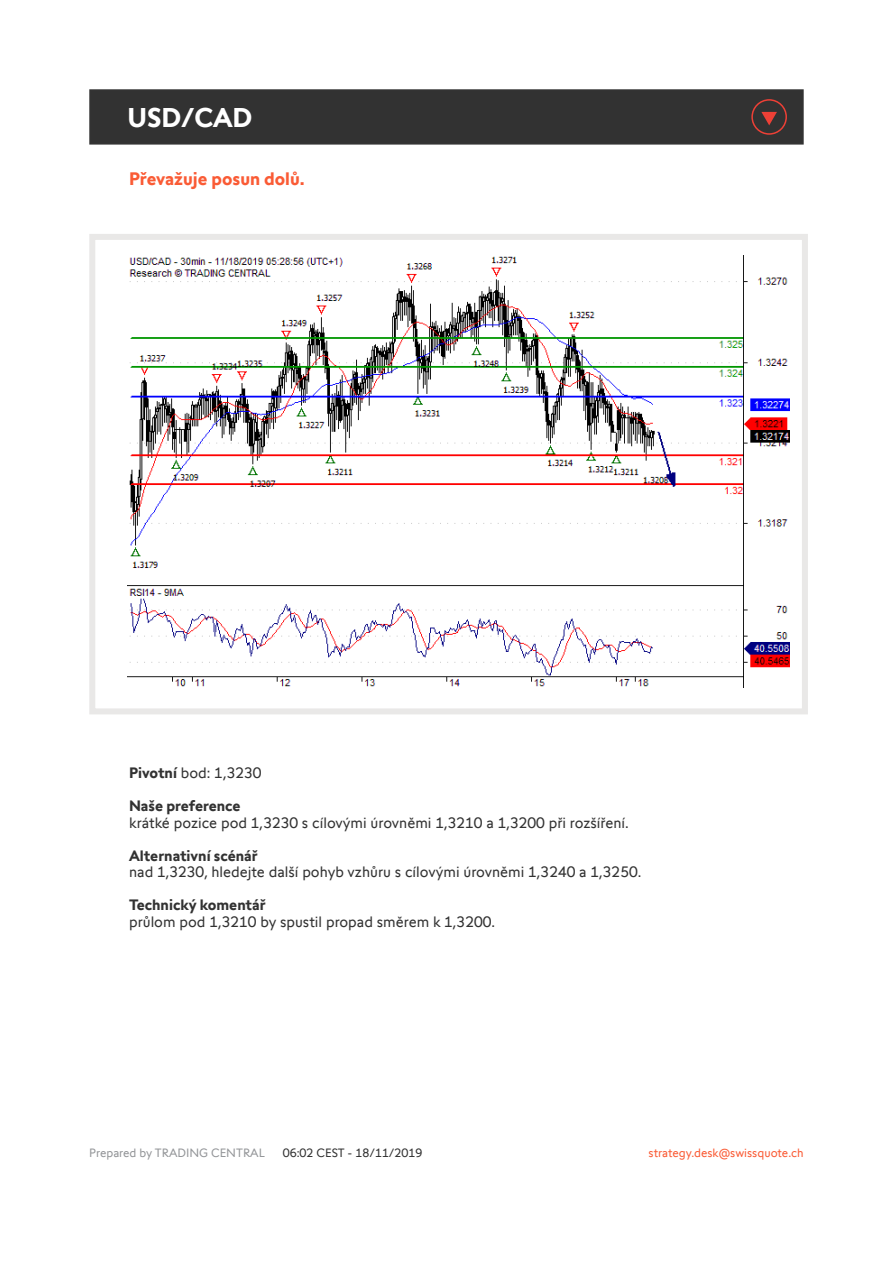
<style>
.page{position:relative;width:893px;height:1263px;background:#fff}
.page>*{position:absolute;margin:0;border:0;box-sizing:border-box;transform-origin:0 0}
.t1{font:700 27px "Swissquote CT";color:#fff}
.t2{font:700 18px "Swissquote CT";color:#fa5b35}
.t3{font:15px "Swissquote CT";color:#323232}
.t4{font:700 15px "Swissquote CT";color:#323232}
.t5{font:12px "Swissquote CT";color:#fa5b35}
.t6{font:12px "Swissquote CT";color:#939598}
.t7{font:12px "Swissquote CT";color:#323232}
.s1{font-weight:700}
</style>
<div class="page">
<div style="left:89px;top:234px;width:719px;height:480px;border:6px solid #e9e8e7"></div>
<div style="left:89px;top:89px;width:715px;height:56px;background:#323232;border:2px solid #323232"></div>
<img style="left:128px;top:255px;width:661px;height:432px">
<svg style="left:751px;top:99px;width:36px;height:36px"></svg>
<h1 class="t1" style="left:128px;top:101px;width:126px">USD/CAD</h1>
<p class="t2" style="left:129px;top:168px;width:177px">Převažuje posun dolů.</p>
<p class="t3" style="left:129px;top:764px;width:134px"><span class="s1">Pivotní</span> bod: 1,3230</p>
<p class="t4" style="left:129px;top:797px;width:113px">Naše preference</p>
<p class="t3" style="left:129px;top:814px;width:501px">krátké pozice pod 1,3230 s cílovými úrovněmi 1,3210 a 1,3200 při rozšíření.</p>
<p class="t4" style="left:129px;top:846px;width:130px">Alternativní scénář</p>
<p class="t3" style="left:129px;top:863px;width:514px">nad 1,3230, hledejte další pohyb vzhůru s cílovými úrovněmi 1,3240 a 1,3250.</p>
<p class="t4" style="left:129px;top:896px;width:138px">Technický komentář</p>
<p class="t3" style="left:129px;top:913px;width:367px">průlom pod 1,3210 by spustil propad směrem k 1,3200.</p>
<p class="t6" style="left:89px;top:1145px;width:177px">Prepared by TRADING CENTRAL</p>
<p class="t7" style="left:283px;top:1145px;width:141px">06:02 CEST - 18/11/2019</p>
<p class="t5" style="left:649px;top:1145px;width:157px">strategy.desk@swissquote.ch</p>
</div>
